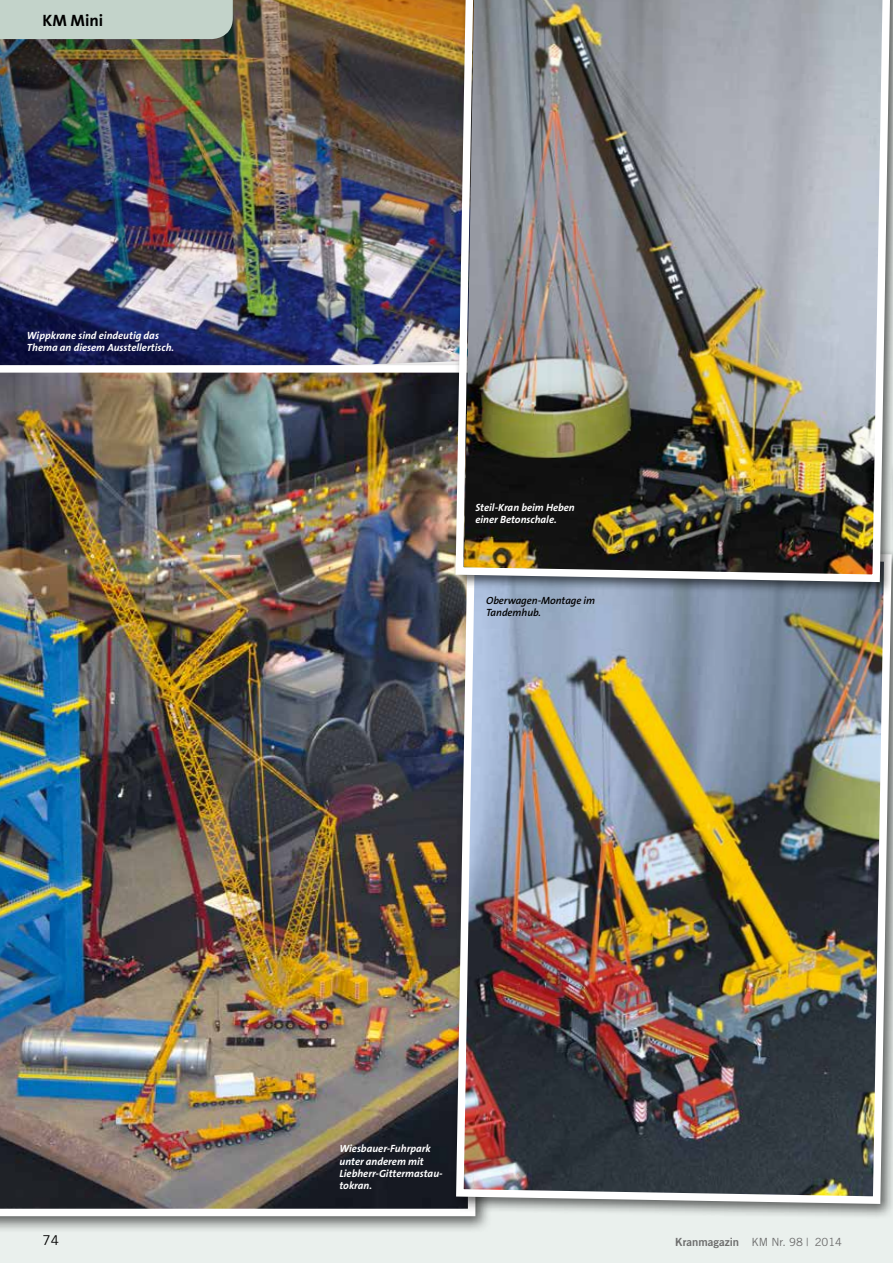
<style>
.page{position:relative;width:893px;height:1263px;background:#eaf0ed}
.page>*{position:absolute;margin:0;border:0;box-sizing:border-box;transform-origin:0 0}
.t1{font:700 16.5px "The Sans B7";color:#000}
.t2{font:13.5px "Trade Gothic";color:#000}
.t3{font:11.25px "Trade Gothic";color:#6e6e6e}
.t4{font:italic 700 10.5px/12.3px "The Sans B7";color:#fff}
.t5{font:italic 600 10.5px/12.3px "The Sans B6";letter-spacing:-.005em;color:#000}
.s1{font-family:"Trade Gothic Bold Two"}
</style>
<div class="page">
<img style="left:0;top:0;width:451px;height:359px">
<div style="left:0;top:359px;width:492px;height:874px;background:#000;opacity:.6"></div>
<img style="left:0;top:365px;width:451px;height:851px">
<img style="left:452px;top:595px;width:441px;height:613px">
<div style="left:888px;top:443px;width:5px;height:317px;background:#000;opacity:.6"></div>
<svg style="left:889px;top:595px;width:4px;height:156px"></svg>
<div style="left:0;top:0;width:233px;height:39px;background:#c3d3ca"></div>
<img style="left:452px;top:0;width:441px;height:586px">
<h1 class="t1" style="left:43px;top:11px;width:62px">KM Mini</h1>
<p class="t4" style="left:27px;top:329px;width:149px">Wippkrane sind eindeutig das<br>Thema an diesem Ausstellertisch.</p>
<p class="t4" style="left:475px;top:502px;width:101px">Steil-Kran beim Heben einer Betonschale.</p>
<p class="t5" style="left:486px;top:595px;width:111px">Oberwagen-Montage im<br>Tandemhub.</p>
<p class="t4" style="left:339px;top:1143px;width:105px">Wiesbauer-Fuhrpark unter anderem mit<br>Liebherr-Gittermastau&shy;tokran.</p>
<p class="t2" style="left:43px;top:1232px;width:18px">74</p>
<p class="t3" style="left:675px;top:1235px;width:168px"><span class="s1">Kranmagazin</span> KM Nr. 98 | 2014</p>
</div>
